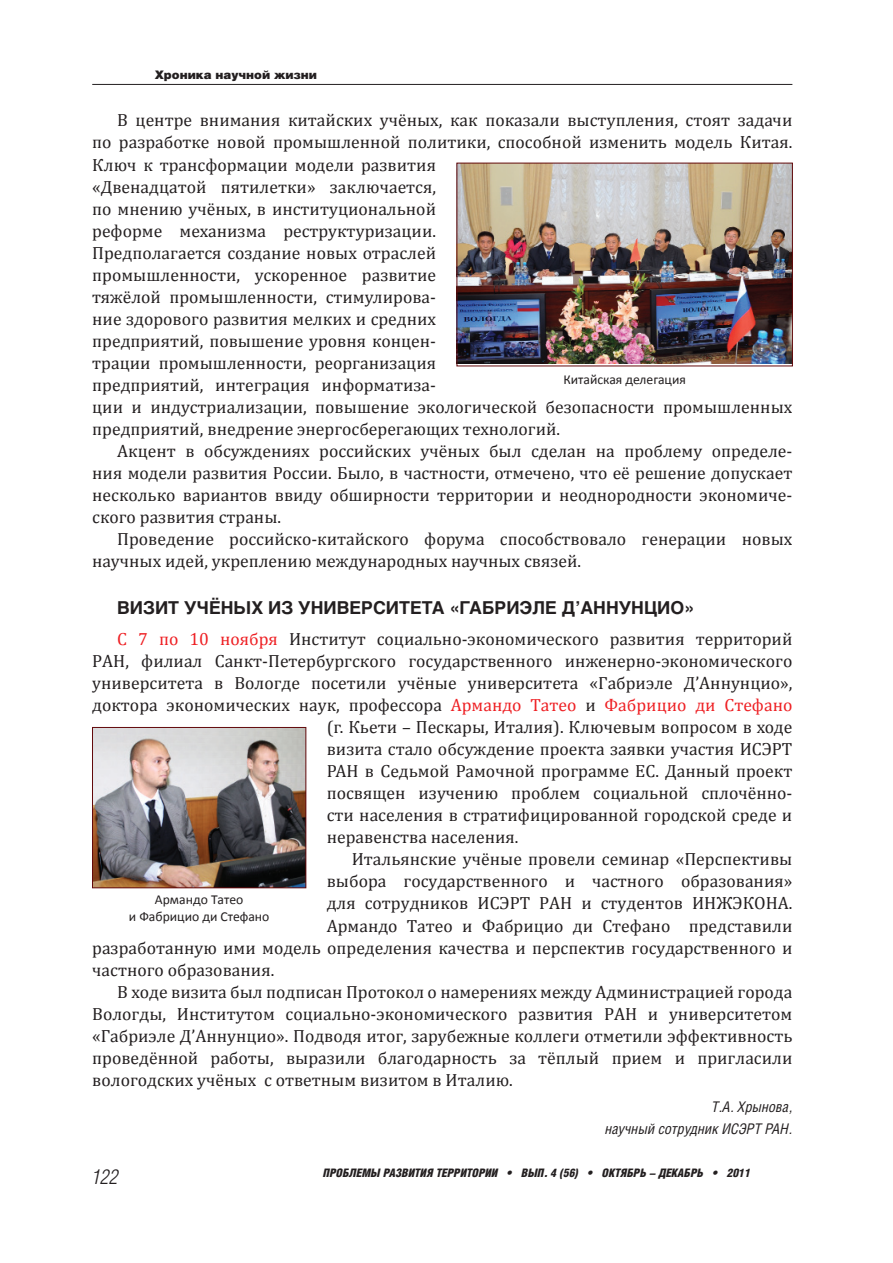
<style>
.page{position:relative;width:893px;height:1263px;background:#fff}
.page>*{position:absolute;margin:0;border:0;box-sizing:border-box;transform-origin:0 0}
.t1{font:italic 300 20.55px "Helios Cond";color:#231f20}
.t2{font:17.7px/22px "Cambria";color:#231f20}
.t3{font:700 17.7px "Helios";color:#231f20}
.t4{font:italic 14.7px/21.8px "Helios Cond";color:#231f20;text-align:right}
.t5{font:13.65px/16.4px "Calibri";color:#231f20;text-align:center}
.t6{font:italic 900 11.7px "Helios Cond";color:#231f20}
.t7{font:900 11.7px "Helios";color:#231f20}
.s1{color:#ee1f23}
</style>
<div class="page">
<hr style="left:92px;top:84px;width:700px;height:1px;background:#231f20">
<img style="left:94px;top:729px;width:210px;height:157px">
<div style="left:92px;top:727px;width:214px;height:161px;border:1px solid #630a0c"></div>
<img style="left:458px;top:165px;width:333px;height:199px">
<div style="left:456px;top:163px;width:337px;height:203px;border:1px solid #630a0c"></div>
<p class="t7" style="left:155px;top:68px;width:164px">Хроника научной жизни</p>
<p class="t2" style="left:92px;top:109px;width:702px;text-indent:25px">В центре внимания китайских учёных, как показали выступления, стоят задачи по разработке новой промышленной политики, способной изменить модель Китая.<br>Ключ к трансформации модели развития<br>«Двенадцатой пятилетки» заключается,<br>по мнению учёных, в институциональной<br>реформе механизма реструктуризации.<br>Предполагается создание новых отраслей<br>промышленности, ускоренное развитие<br>тяжёлой промышленности, стимулирова-<br>ние здорового развития мелких и средних<br>предприятий, повышение уровня концен-<br>трации промышленности, реорганизация<br>предприятий, интеграция информатиза-<br>ции и индустриализации, повышение экологической безопасности промышленных предприятий, внедрение энергосберегающих технологий.</p>
<p class="t2" style="left:92px;top:440px;width:702px;text-align:justify;text-indent:25px">Акцент в обсуждениях российских учёных был сделан на проблему определе&shy;ния модели развития России. Было, в частности, отмечено, что её решение допускает несколько вариантов ввиду обширности территории и неоднородности экономиче&shy;ского развития страны.</p>
<p class="t2" style="left:92px;top:528px;width:702px;text-indent:25px">Проведение российско-китайского форума способствовало генерации новых научных идей, укреплению международных научных связей.</p>
<p class="t3" style="left:117px;top:598px;width:578px">ВИЗИТ УЧЁНЫХ ИЗ УНИВЕРСИТЕТА «ГАБРИЭЛЕ Д’АННУНЦИО»</p>
<p class="t2" style="left:117px;top:627px;width:677px"><span class="s1">С 7 по 10 ноября</span> Институт социально-экономического развития территорий</p>
<p class="t2" style="left:92px;top:649px;width:702px">РАН, филиал Санкт-Петербургского государственного инженерно-экономического</p>
<p class="t2" style="left:92px;top:672px;width:702px">университета в Вологде посетили учёные университета «Габриэле Д’Аннунцио»,</p>
<p class="t2" style="left:92px;top:694px;width:702px">доктора экономических наук, профессора <span class="s1">Армандо Татео</span> и <span class="s1">Фабрицио ди Стефано</span></p>
<p class="t2" style="left:327px;top:716px;width:467px">(г. Кьети – Пескары, Италия). Ключевым вопросом в ходе</p>
<p class="t2" style="left:327px;top:738px;width:467px">визита стало обсуждение проекта заявки участия ИСЭРТ</p>
<p class="t2" style="left:327px;top:760px;width:467px">РАН в Седьмой Рамочной программе ЕС. Данный проект</p>
<p class="t2" style="left:327px;top:782px;width:467px">посвящен изучению проблем социальной сплочённо-</p>
<p class="t2" style="left:327px;top:804px;width:467px">сти населения в стратифицированной городской среде и</p>
<p class="t2" style="left:327px;top:826px;width:193px">неравенства населения.</p>
<p class="t2" style="left:352px;top:848px;width:442px">Итальянские учёные провели семинар «Перспективы</p>
<p class="t2" style="left:327px;top:870px;width:467px">выбора государственного и частного образования»</p>
<p class="t2" style="left:327px;top:892px;width:467px">для сотрудников ИСЭРТ РАН и студентов ИНЖЭКОНА.</p>
<p class="t2" style="left:327px;top:914px;width:467px">Армандо Татео и Фабрицио ди Стефано представили</p>
<p class="t2" style="left:92px;top:936px;width:702px">разработанную ими модель определения качества и перспектив государственного и</p>
<p class="t2" style="left:92px;top:958px;width:184px">частного образования.</p>
<p class="t2" style="left:117px;top:980px;width:677px">В ходе визита был подписан Протокол о намерениях между Администрацией города</p>
<p class="t2" style="left:92px;top:1002px;width:702px">Вологды, Институтом социально-экономического развития РАН и университетом</p>
<p class="t2" style="left:92px;top:1024px;width:702px">«Габриэле Д’Аннунцио». Подводя итог, зарубежные коллеги отметили эффективность</p>
<p class="t2" style="left:92px;top:1046px;width:702px">проведённой работы, выразили благодарность за тёплый прием и пригласили</p>
<p class="t2" style="left:92px;top:1068px;width:422px">вологодских учёных с ответным визитом в Италию.</p>
<p class="t4" style="left:605px;top:1096px;width:189px">Т.А. Хрынова,<br>научный сотрудник ИСЭРТ РАН.</p>
<p class="t5" style="left:563px;top:372px;width:124px">Китайская делегация</p>
<p class="t5" style="left:129px;top:893px;width:142px">Армандо Татео<br>и Фабрицио ди Стефано</p>
<p class="t1" style="left:92px;top:1165px;width:28px">122</p>
<p class="t6" style="left:323px;top:1166px;width:429px">ПРОБЛЕМЫ РАЗВИТИЯ ТЕРРИТОРИИ • ВЫП. 4 (56) • ОКТЯБРЬ – ДЕКАБРЬ • 2011</p>
</div>
